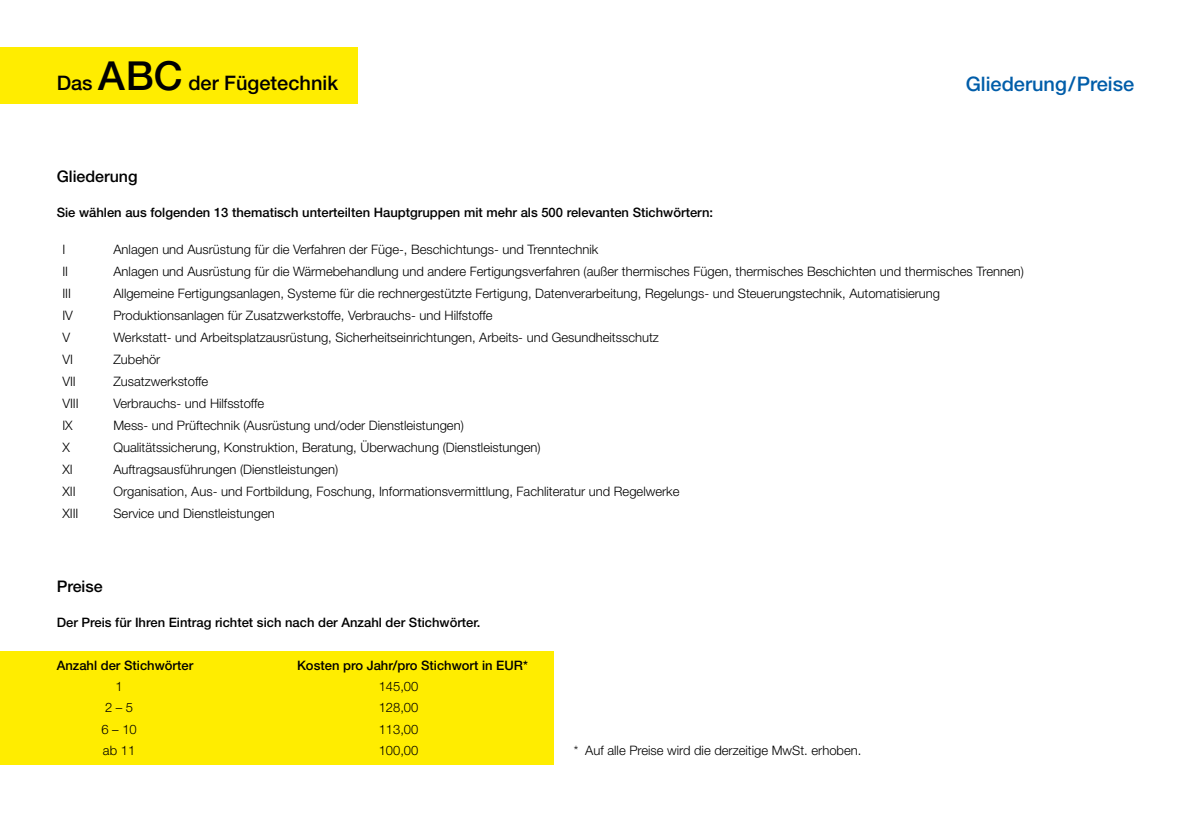
<style>
.page{position:relative;width:1191px;height:840px;background:#fff}
.page>*{position:absolute;margin:0;border:0;box-sizing:border-box;transform-origin:0 0}
.t1{font:500 20px "Helvetica Neue LT Std";color:#000}
.t2{font:500 20px "Helvetica Neue LT Std";color:#005da9}
.t3{font:500 16px "Helvetica Neue LT Std";color:#000}
.t4{font:300 13px "Helvetica Neue LT Pro";color:#000}
.t5{font:500 13px "Helvetica Neue LT Std";color:#000}
.s1{font-size:40px}
</style>
<div class="page">
<div style="left:0;top:650px;width:553px;height:114px;background:#ffed00"></div>
<div style="left:0;top:47px;width:357px;height:57px;background:#ffed00"></div>
<h1 class="t1" style="left:57px;top:71px;width:283px">Das <span class="s1">ABC</span> der Fügetechnik</h1>
<h1 class="t2" style="left:965px;top:72px;width:170px">Gliederung/Preise</h1>
<p class="t3" style="left:57px;top:166px;width:82px">Gliederung</p>
<p class="t5" style="left:57px;top:204px;width:658px">Sie wählen aus folgenden 13 thematisch unterteilten Hauptgruppen mit mehr als 500 relevanten Stichwörtern:</p>
<p class="t4" style="left:62px;top:241px;width:4px">I</p>
<p class="t4" style="left:113px;top:241px;width:486px">Anlagen und Ausrüstung für die Verfahren der Füge-, Beschichtungs- und Trenntechnik</p>
<p class="t4" style="left:62px;top:263px;width:7px">II</p>
<p class="t4" style="left:113px;top:263px;width:912px">Anlagen und Ausrüstung für die Wärmebehandlung und andere Fertigungsverfahren (außer thermisches Fügen, thermisches Beschichten und thermisches Trennen)</p>
<p class="t4" style="left:62px;top:285px;width:10px">III</p>
<p class="t4" style="left:113px;top:285px;width:828px">Allgemeine Fertigungsanlagen, Systeme für die rechnergestützte Fertigung, Datenverarbeitung, Regelungs- und Steuerungstechnik, Automatisierung</p>
<p class="t4" style="left:62px;top:307px;width:12px">IV</p>
<p class="t4" style="left:113px;top:307px;width:380px">Produktionsanlagen für Zusatzwerkstoffe, Verbrauchs- und Hilfstoffe</p>
<p class="t4" style="left:62px;top:329px;width:9px">V</p>
<p class="t4" style="left:113px;top:329px;width:547px">Werkstatt- und Arbeitsplatzausrüstung, Sicherheitseinrichtungen, Arbeits- und Gesundheitsschutz</p>
<p class="t4" style="left:62px;top:351px;width:12px">VI</p>
<p class="t4" style="left:113px;top:351px;width:48px">Zubehör</p>
<p class="t4" style="left:62px;top:373px;width:15px">VII</p>
<p class="t4" style="left:113px;top:373px;width:96px">Zusatzwerkstoffe</p>
<p class="t4" style="left:62px;top:395px;width:18px">VIII</p>
<p class="t4" style="left:113px;top:395px;width:152px">Verbrauchs- und Hilfsstoffe</p>
<p class="t4" style="left:62px;top:417px;width:12px">IX</p>
<p class="t4" style="left:113px;top:417px;width:352px">Mess- und Prüftechnik (Ausrüstung und/oder Dienstleistungen)</p>
<p class="t4" style="left:62px;top:439px;width:9px">X</p>
<p class="t4" style="left:113px;top:439px;width:429px">Qualitätssicherung, Konstruktion, Beratung, Überwachung (Dienstleistungen)</p>
<p class="t4" style="left:62px;top:461px;width:12px">XI</p>
<p class="t4" style="left:113px;top:461px;width:226px">Auftragsausführungen (Dienstleistungen)</p>
<p class="t4" style="left:62px;top:483px;width:15px">XII</p>
<p class="t4" style="left:113px;top:483px;width:567px">Organisation, Aus- und Fortbildung, Foschung, Informationsvermittlung, Fachliteratur und Regelwerke</p>
<p class="t4" style="left:62px;top:505px;width:18px">XIII</p>
<p class="t4" style="left:113px;top:505px;width:163px">Service und Dienstleistungen</p>
<p class="t3" style="left:57px;top:576px;width:47px">Preise</p>
<p class="t5" style="left:57px;top:614px;width:425px">Der Preis für Ihren Eintrag richtet sich nach der Anzahl der Stichwörter.</p>
<p class="t5" style="left:57px;top:657px;width:138px">Anzahl der Stichwörter</p>
<p class="t5" style="left:297px;top:657px;width:232px">Kosten pro Jahr/pro Stichwort in EUR*</p>
<p class="t4" style="left:115px;top:678px;width:9px">1</p>
<p class="t4" style="left:379px;top:678px;width:41px">145,00</p>
<p class="t4" style="left:105px;top:699px;width:30px">2 – 5</p>
<p class="t4" style="left:379px;top:699px;width:41px">128,00</p>
<p class="t4" style="left:101px;top:720px;width:37px">6 – 10</p>
<p class="t4" style="left:379px;top:720px;width:41px">113,00</p>
<p class="t4" style="left:103px;top:741px;width:34px">ab 11</p>
<p class="t4" style="left:379px;top:741px;width:41px">100,00</p>
<p class="t4" style="left:574px;top:741px;width:289px">* Auf alle Preise wird die derzeitige MwSt. erhoben.</p>
</div>
